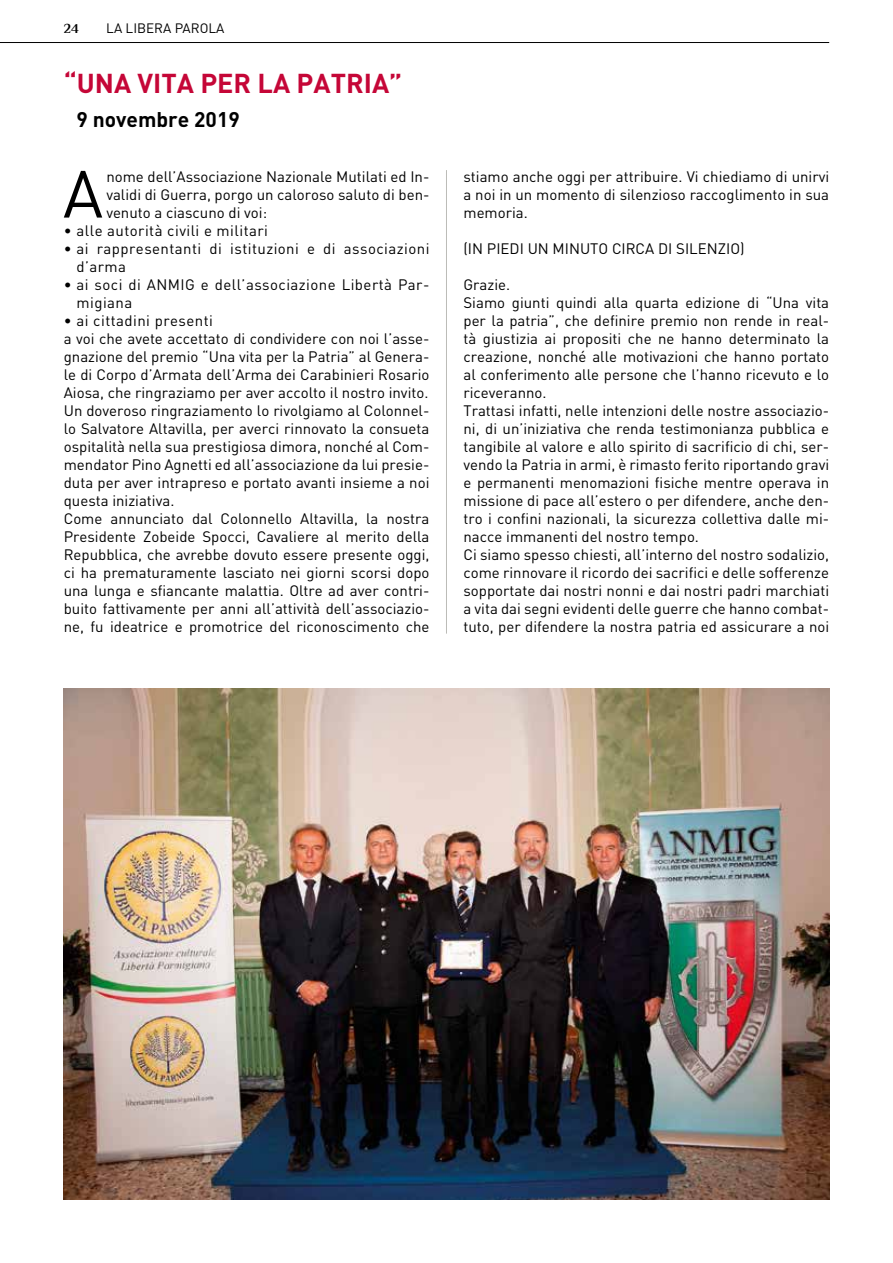
<style>
.page{position:relative;width:893px;height:1263px;background:#fff}
.page>*{position:absolute;margin:0;border:0;box-sizing:border-box;transform-origin:0 0}
.t1{font:65.55px "DINOT";color:#000}
.t2{font:700 27px "DINOT";color:#c50637}
.t3{font:700 21px "DINOT";color:#000}
.t4{font:15px/18px "DINOT";color:#000;text-align:justify}
.t5{font:15px/18px "DINOT";letter-spacing:.03em;color:#000}
.t6{font:13.5px "DINOT";color:#000}
.t7{font:700 13.5px "Philosopher";color:#000}
</style>
<div class="page">
<hr style="left:0;top:42px;width:829px;height:1px;background:#000">
<img style="left:64px;top:689px;width:765px;height:510px">
<hr style="left:446px;top:170px;width:1px;height:464px;background:#bcbcb8">
<p class="t7" style="left:64px;top:21px;width:16px">24</p>
<p class="t6" style="left:106px;top:19px;width:120px">LA LIBERA PAROLA</p>
<h2 class="t2" style="left:64px;top:65px;width:340px">“UNA VITA PER LA PATRIA”</h2>
<h3 class="t3" style="left:77px;top:105px;width:165px">9 novembre 2019</h3>
<h1 class="t1" style="left:63px;top:149px;width:42px">A</h1>
<p class="t4" style="left:106px;top:167px;width:325px">nome dell’Associazione Nazionale Mutilati ed In&shy;validi di Guerra, porgo un caloroso saluto di ben&shy;venuto a ciascuno di voi:</p>
<p class="t5" style="left:64px;top:221px;width:206px">• alle autorità civili e militari</p>
<p class="t5" style="left:77px;top:239px;width:354px;text-indent:-13px">• ai rappresentanti di istituzioni e di associazioni d’arma</p>
<p class="t5" style="left:77px;top:275px;width:354px;text-indent:-13px">• ai soci di ANMIG e dell’associazione Libertà Par&shy;migiana</p>
<p class="t4" style="left:64px;top:311px;width:367px;text-align:left">• ai cittadini presenti<br>a voi che avete accettato di condividere con noi l’asse&shy;gnazione del premio “Una vita per la Patria” al Genera&shy;le di Corpo d’Armata dell’Arma dei Carabinieri Rosario Aiosa, che ringraziamo per aver accolto il nostro invito.<br>Un doveroso ringraziamento lo rivolgiamo al Colonnel&shy;lo Salvatore Altavilla, per averci rinnovato la consueta ospitalità nella sua prestigiosa dimora, nonché al Com&shy;mendator Pino Agnetti ed all’associazione da lui presie&shy;duta per aver intrapreso e portato avanti insieme a noi questa iniziativa.<br>Come annunciato dal Colonnello Altavilla, la nostra Presidente Zobeide Spocci, Cavaliere al merito della Repubblica, che avrebbe dovuto essere presente oggi, ci ha prematuramente lasciato nei giorni scorsi dopo una lunga e sfiancante malattia. Oltre ad aver contri&shy;buito fattivamente per anni all’attività dell’associazio&shy;ne, fu ideatrice e promotrice del riconoscimento che</p>
<p class="t4" style="left:463px;top:167px;width:367px">stiamo anche oggi per attribuire. Vi chiediamo di unirvi a noi in un momento di silenzioso raccoglimento in sua memoria.</p>
<p class="t4" style="left:463px;top:239px;width:283px">(IN PIEDI UN MINUTO CIRCA DI SILENZIO)</p>
<p class="t4" style="left:463px;top:275px;width:367px;text-align:left">Grazie.<br>Siamo giunti quindi alla quarta edizione di “Una vita per la patria”, che definire premio non rende in real&shy;tà giustizia ai propositi che ne hanno determinato la creazione, nonché alle motivazioni che hanno portato al conferimento alle persone che l’hanno ricevuto e lo riceveranno.<br>Trattasi infatti, nelle intenzioni delle nostre associazio&shy;ni, di un’iniziativa che renda testimonianza pubblica e tangibile al valore e allo spirito di sacrificio di chi, ser&shy;vendo la Patria in armi, è rimasto ferito riportando gravi e permanenti menomazioni fisiche mentre operava in missione di pace all’estero o per difendere, anche den&shy;tro i confini nazionali, la sicurezza collettiva dalle mi&shy;nacce immanenti del nostro tempo.<br>Ci siamo spesso chiesti, all’interno del nostro sodalizio, come rinnovare il ricordo dei sacrifici e delle sofferenze sopportate dai nostri nonni e dai nostri padri marchiati a vita dai segni evidenti delle guerre che hanno combat&shy;tuto, per difendere la nostra patria ed assicurare a noi</p>
</div>
